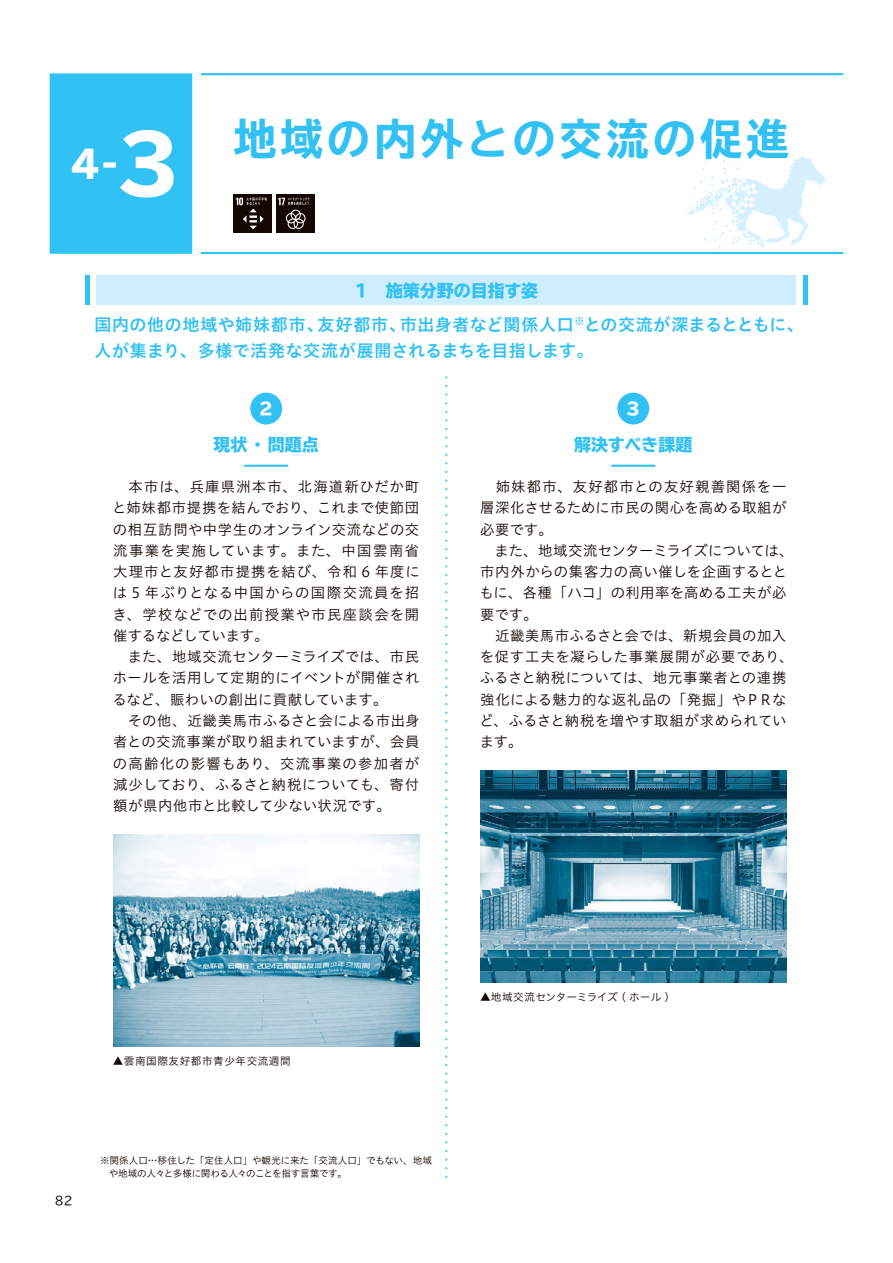
<style>
.page{position:relative;width:893px;height:1263px;background:#fff}
.page>*{position:absolute;margin:0;border:0;box-sizing:border-box;transform-origin:0 0}
.t1{font:700 expanded 42.45px "TBUD Go Std";letter-spacing:.1em;color:#32c1f4}
.t2{font:800 37.2px "TBUD Go Std";color:#fff}
.t3{font:16.95px/25.5px "Hiragino UD Sans Std N W6";letter-spacing:.03em;color:#32c1f4}
.t4{font:800 16.95px "TBUD Go Std";color:#32c1f4}
.t5{font:800 16.95px "TBUD Go Std";color:#fff}
.t6{font:14.4px/21.3px "Hiragino UD Sans Std N W3";letter-spacing:.035em;color:#140700}
.t7{font:11.7px "TBUD Go Std";color:#140700}
.t8{font:10.65px "Hiragino UD Sans Std N W3";letter-spacing:-.01em;color:#140700}
.t9{font:10.65px "Hiragino UD Sans Std N W3";letter-spacing:.05em;color:#140700}
.t10{font:9.6px/12.8px "Hiragino UD Sans Std N W3";letter-spacing:-.025em;color:#140700}
.s1{font-size:79.65px}
</style>
<div class="page">
<svg style="left:685px;top:155px;width:141px;height:97px"></svg>
<div style="left:50px;top:73px;width:142px;height:181px;background:#32c1f4;border:2px solid #32c1f4"></div>
<hr style="left:201px;top:73px;width:642px;height:2px;background:#32c1f4">
<hr style="left:201px;top:252px;width:642px;height:2px;background:#32c1f4">
<div style="left:96px;top:275px;width:700px;height:30px;background:#ceedfd"></div>
<div style="left:85px;top:275px;width:5px;height:30px;background:#32c1f4"></div>
<div style="left:803px;top:275px;width:5px;height:30px;background:#32c1f4"></div>
<svg style="left:445px;top:386px;width:2px;height:792px"></svg>
<div style="left:250px;top:393px;width:32px;height:31px;background:#32c1f4;border-radius:50%"></div>
<hr style="left:245px;top:465px;width:42px;height:2px;background:#32c1f4">
<div style="left:617px;top:393px;width:32px;height:31px;background:#32c1f4;border-radius:50%"></div>
<hr style="left:612px;top:465px;width:42px;height:2px;background:#32c1f4">
<img style="left:480px;top:770px;width:306px;height:213px">
<img style="left:113px;top:834px;width:306px;height:213px">
<div style="left:234px;top:195px;width:38px;height:38px;background:#140700"></div>
<svg style="left:236px;top:198px;width:31px;height:31px"></svg>
<div style="left:276px;top:195px;width:38px;height:38px;background:#140700"></div>
<svg style="left:278px;top:197px;width:32px;height:32px"></svg>
<h2 class="t2" style="left:70px;top:143px;width:112px">4-<span class="s1">3</span></h2>
<h1 class="t1" style="left:234px;top:115px;width:557px">地域の内外との交流の促進</h1>
<p class="t4" style="left:355px;top:281px;width:185px">1　施策分野の目指す姿</p>
<p class="t3" style="left:94px;top:311px;width:711px">国内の他の地域や姉妹都市、友好都市、市出身者など関係人口<sup>※</sup>との交流が深まるとともに、人が集まり、多様で活発な交流が展開されるまちを目指します。</p>
<p class="t5" style="left:259px;top:399px;width:15px">2</p>
<p class="t5" style="left:626px;top:399px;width:15px">3</p>
<p class="t4" style="left:213px;top:435px;width:107px">現状・問題点</p>
<p class="t4" style="left:574px;top:435px;width:120px">解決すべき課題</p>
<p class="t6" style="left:112px;top:475px;width:309px">　本市は、兵庫県洲本市、北海道新ひだか町と姉妹都市提携を結んでおり、これまで使節団の相互訪問や中学生のオンライン交流などの交流事業を実施しています。また、中国雲南省大理市と友好都市提携を結び、令和 6 年度には 5 年ぶりとなる中国からの国際交流員を招き、学校などでの出前授業や市民座談会を開催するなどしています。<br>　また、地域交流センターミライズでは、市民ホールを活用して定期的にイベントが開催されるなど、賑わいの創出に貢献しています。<br>　その他、近畿美馬市ふるさと会による市出身者との交流事業が取り組まれていますが、会員の高齢化の影響もあり、交流事業の参加者が減少しており、ふるさと納税についても、寄付額が県内他市と比較して少ない状況です。</p>
<p class="t6" style="left:479px;top:475px;width:316px">　姉妹都市、友好都市との友好親善関係を一層深化させるために市民の関心を高める取組が必要です。<br>　また、地域交流センターミライズについては、市内外からの集客力の高い催しを企画するとともに、各種「ハコ」の利用率を高める工夫が必要です。<br>　近畿美馬市ふるさと会では、新規会員の加入を促す工夫を凝らした事業展開が必要であり、ふるさと納税については、地元事業者との連携強化による魅力的な返礼品の「発掘」やＰＲなど、ふるさと納税を増やす取組が求められています。</p>
<p class="t9" style="left:113px;top:1052px;width:179px">▲雲南国際友好都市青少年交流週間</p>
<p class="t7" style="left:55px;top:1191px;width:19px">82</p>
<p class="t10" style="left:109px;top:1153px;width:325px;text-indent:-9px">※関係人口…移住した「定住人口」や観光に来た「交流人口」でもない、地域や地域の人々と多様に関わる人々のことを指す言葉です。</p>
<p class="t8" style="left:480px;top:989px;width:191px">▲地域交流センターミライズ ( ホール )</p>
</div>
